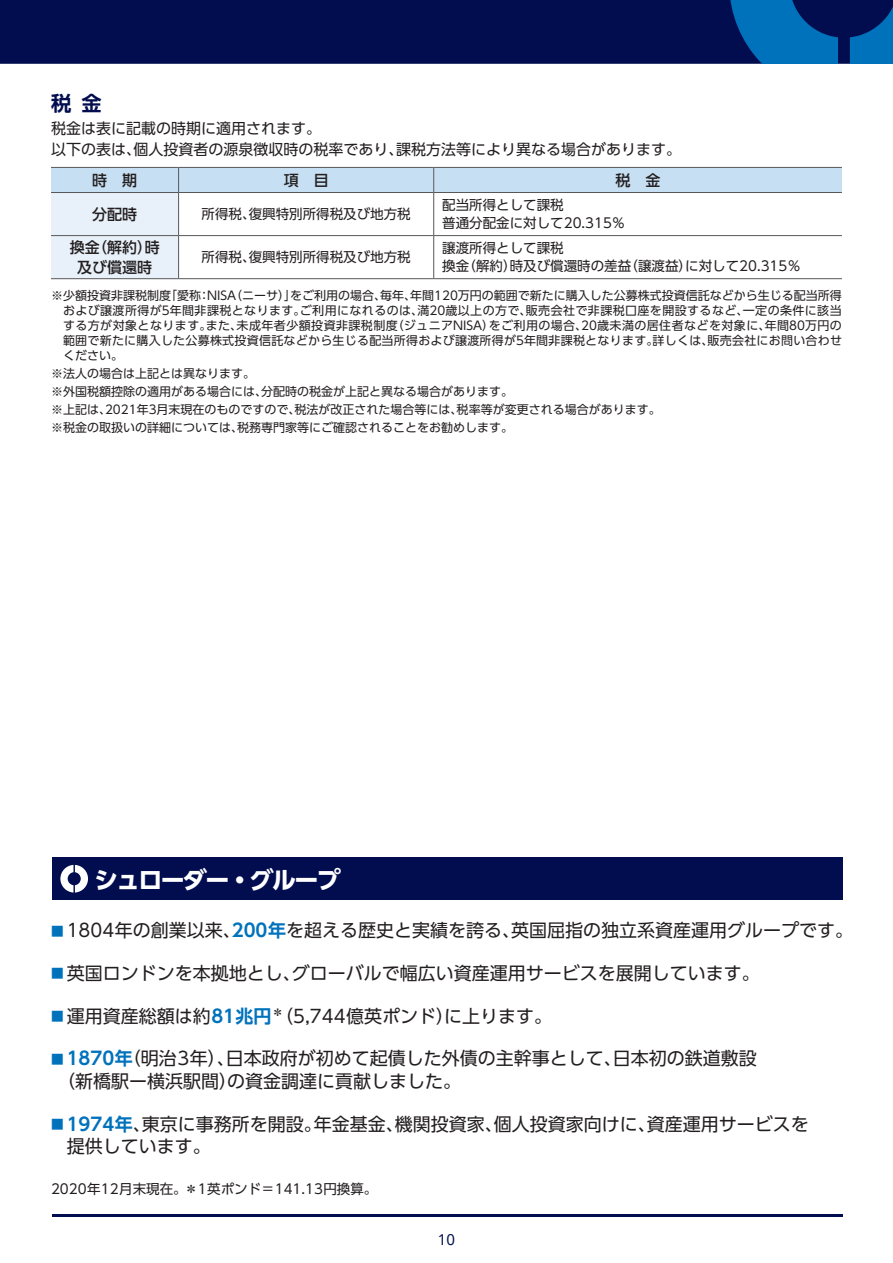
<style>
.page{position:relative;width:893px;height:1263px;background:#fff}
.page>*{position:absolute;margin:0;border:0;box-sizing:border-box;transform-origin:0 0}
.t1{font:700 24px "UD Shin Go Pro";letter-spacing:-.07em;color:#fff}
.t2{font:700 20.25px "UD Shin Go Pro De";color:#010d4f}
.t3{font:18px/22.5px "UD Shin Go Pro";color:#231f20}
.t4{font:15px/21px "UD Shin Go Pro";color:#231f20}
.t5{font:500 15px/19.5px "UD Shin Go Pro";color:#231f20;text-align:center}
.t6{font:15px "Noto Sans";color:#010d4f}
.t7{font:13.5px/18px "UD Shin Go Pro";color:#231f20}
.t8{font:12px/15px "UD Shin Go Pro";color:#231f20;text-align:justify}
.s1{font-size:12.6px;color:#0072bc}
.s2{font-family:"UD Shin Go Pro De";font-weight:700;color:#0072bc}
</style>
<div class="page">
<div style="left:2px;top:0;width:848px;height:64px;background:#010d4f"></div>
<svg style="left:729px;top:0;width:109px;height:64px;background:#00549c"></svg>
<hr style="left:52px;top:1214px;width:791px;height:2px;background:#010d4f">
<div style="left:52px;top:857px;width:791px;height:43px;background:#010d4f"></div>
<svg style="left:60px;top:865px;width:28px;height:27px"></svg>
<svg style="left:51px;top:167px;width:791px;height:111px"></svg>
<hr style="left:51px;top:192px;width:128px;height:1px;background:#57585a">
<hr style="left:179px;top:192px;width:255px;height:1px;background:#57585a">
<hr style="left:178px;top:193px;width:1px;height:42px;background:#57585a">
<hr style="left:434px;top:192px;width:408px;height:1px;background:#57585a">
<hr style="left:433px;top:193px;width:1px;height:42px;background:#57585a">
<hr style="left:51px;top:235px;width:128px;height:1px;background:#57585a">
<hr style="left:179px;top:235px;width:255px;height:1px;background:#57585a">
<hr style="left:178px;top:236px;width:1px;height:42px;background:#57585a">
<hr style="left:434px;top:235px;width:408px;height:1px;background:#57585a">
<hr style="left:433px;top:236px;width:1px;height:42px;background:#57585a">
<hr style="left:51px;top:278px;width:128px;height:1px;background:#57585a">
<hr style="left:179px;top:278px;width:255px;height:1px;background:#57585a">
<hr style="left:434px;top:278px;width:408px;height:1px;background:#57585a">
<svg style="left:0;top:0;width:2px;height:64px"></svg>
<svg style="left:850px;top:0;width:43px;height:64px;background:#00468c"></svg>
<h2 class="t2" style="left:51px;top:87px;width:52px">税金</h2>
<p class="t4" style="left:51px;top:117px;width:631px">税金は表に記載の時期に適用されます。<br>以下の表は、個人投資者の源泉徴収時の税率であり、課税方法等により異なる場合があります。</p>
<p class="t5" style="left:92px;top:170px;width:47px">時　期</p>
<p class="t5" style="left:284px;top:170px;width:46px">項　目</p>
<p class="t5" style="left:615px;top:170px;width:46px">税　金</p>
<p class="t5" style="left:92px;top:204px;width:47px">分配時</p>
<p class="t7" style="left:202px;top:205px;width:211px">所得税、復興特別所得税及び地方税</p>
<p class="t7" style="left:442px;top:196px;width:185px">配当所得として課税<br>普通分配金に対して20.315％</p>
<p class="t5" style="left:70px;top:237px;width:92px">換金（解約）時及び償還時</p>
<p class="t7" style="left:202px;top:248px;width:211px">所得税、復興特別所得税及び地方税</p>
<p class="t7" style="left:442px;top:239px;width:360px">譲渡所得として課税<br>換金（解約）時及び償還時の差益（譲渡益）に対して20.315％</p>
<p class="t8" style="left:63px;top:288px;width:781px;text-indent:-12px">※少額投資非課税制度「愛称：NISA（ニーサ）」をご利用の場合、毎年、年間120万円の範囲で新たに購入した公募株式投資信託などから生じる配当所得および譲渡所得が5年間非課税となります。ご利用になれるのは、満20歳以上の方で、販売会社で非課税口座を開設するなど、一定の条件に該当する方が対象となります。また、未成年者少額投資非課税制度（ジュニアNISA）をご利用の場合、20歳未満の居住者などを対象に、年間80万円の範囲で新たに購入した公募株式投資信託などから生じる配当所得および譲渡所得が5年間非課税となります。詳しくは、販売会社にお問い合わせください。</p>
<p class="t8" style="left:51px;top:364px;width:611px;line-height:18px;text-align:left">※法人の場合は上記とは異なります。<br>※外国税額控除の適用がある場合には、分配時の税金が上記と異なる場合があります。<br>※上記は、2021年3月末現在のものですので、税法が改正された場合等には、税率等が変更される場合があります。※税金の取扱いの詳細については、税務専門家等にご確認されることをお勧めします。</p>
<h1 class="t1" style="left:94px;top:860px;width:248px">シュローダー・グループ</h1>
<h3 class="t3" style="left:51px;top:918px;width:803px"><span class="s1">■</span> 1804年の創業以来、<span class="s2">200年</span>を超える歴史と実績を誇る、英国屈指の独立系資産運用グループです。</h3>
<h3 class="t3" style="left:51px;top:961px;width:710px"><span class="s1">■</span> 英国ロンドンを本拠地とし、グローバルで幅広い資産運用サービスを展開しています。</h3>
<h3 class="t3" style="left:51px;top:1004px;width:503px"><span class="s1">■</span> 運用資産総額は約<span class="s2">81兆円</span><sup>＊</sup>（5,744億英ポンド）に上ります。</h3>
<h3 class="t3" style="left:57px;top:1047px;width:701px;text-indent:-6px"><span class="s1">■</span> <span class="s2">1870年</span>（明治3年）、日本政府が初めて起債した外債の主幹事として、日本初の鉄道敷設（新橋駅ー横浜駅間）の資金調達に貢献しました。</h3>
<h3 class="t3" style="left:67px;top:1112px;width:743px;text-indent:-16px"><span class="s1">■</span> <span class="s2">1974年</span>、東京に事務所を開設。年金基金、機関投資家、個人投資家向けに、資産運用サービスを提供しています。</h3>
<p class="t7" style="left:51px;top:1179px;width:328px">2020年12月末現在。＊1英ポンド＝141.13円換算。</p>
<p class="t6" style="left:438px;top:1229px;width:19px">10</p>
</div>
